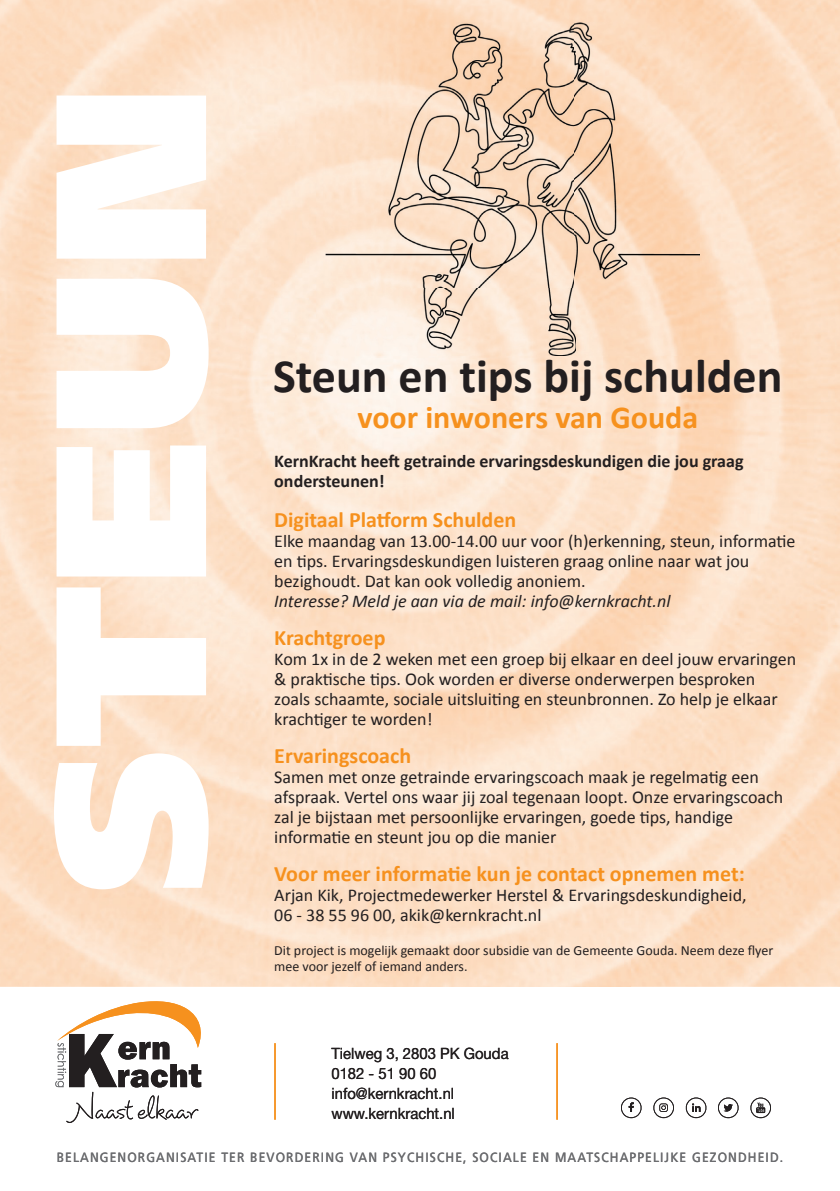
<style>
.page{position:relative;width:840px;height:1191px;background:#fff}
.page>*{position:absolute;margin:0;border:0;box-sizing:border-box;transform-origin:0 0}
.t1{font:900 214px "Frutiger LT Std";color:#fff}
.t2{font:700 48px "Calibri";color:#231f20}
.t3{font:700 32px "Calibri";color:#f6911e}
.t4{font:700 22px "Calibri";color:#f6911e}
.t5{font:18px/20px "Calibri";color:#231f20}
.t6{font:700 18px/20px "Calibri";color:#231f20}
.t7{font:italic 18px "Calibri";color:#231f20}
.t8{font:15.6px/19.8px "Helvetica Neue LT Std";color:#231f20;scale:.95 1}
.t9{font:14px/16px "Calibri";color:#231f20}
.t10{font:13.4px "Frutiger LT Std";letter-spacing:.09em;color:#6c6d70;scale:.9 1}
</style>
<div class="page">
<img style="left:630px;top:0;width:209px;height:986px">
<svg style="left:685px;top:1097px;width:22px;height:21px"></svg>
<svg style="left:653px;top:1097px;width:21px;height:21px"></svg>
<svg style="left:621px;top:1097px;width:21px;height:21px"></svg>
<svg style="left:750px;top:1097px;width:21px;height:21px"></svg>
<svg style="left:718px;top:1097px;width:21px;height:21px"></svg>
<svg style="left:55px;top:1001px;width:147px;height:122px"></svg>
<hr style="left:274px;top:1043px;width:1px;height:76px;background:#f6911e">
<hr style="left:556px;top:1043px;width:1px;height:76px;background:#f6911e">
<img style="left:325px;top:23px;width:374px;height:333px">
<h1 class="t1" style="left:0;top:894px;width:810px;rotate:-90deg">STEUN</h1>
<h2 class="t2" style="left:273px;top:346px;width:510px">Steun en tips bij schulden</h2>
<h3 class="t3" style="left:357px;top:397px;width:342px">voor inwoners van Gouda</h3>
<p class="t6" style="left:274px;top:450px;width:470px">KernKracht heeft getrainde ervaringsdeskundigen die jou graag ondersteunen!</p>
<p class="t4" style="left:274px;top:506px;width:243px">Digitaal Platform Schulden</p>
<p class="t5" style="left:274px;top:530px;width:522px">Elke maandag van 13.00-14.00 uur voor (h)erkenning, steun, informatie en tips. Ervaringsdeskundigen luisteren graag online naar wat jou bezighoudt. Dat kan ook volledig anoniem.</p>
<p class="t7" style="left:274px;top:590px;width:397px">Interesse? Meld je aan via de mail: info@kernkracht.nl</p>
<p class="t4" style="left:274px;top:624px;width:113px">Krachtgroep</p>
<p class="t5" style="left:274px;top:648px;width:523px">Kom 1x in de 2 weken met een groep bij elkaar en deel jouw ervaringen &amp; praktische tips. Ook worden er diverse onderwerpen besproken<br>zoals schaamte, sociale uitsluiting en steunbronnen. Zo help je elkaar krachtiger te worden!</p>
<p class="t4" style="left:274px;top:742px;width:138px">Ervaringscoach</p>
<p class="t5" style="left:274px;top:766px;width:510px">Samen met onze getrainde ervaringscoach maak je regelmatig een afspraak. Vertel ons waar jij zoal tegenaan loopt. Onze ervaringscoach zal je bijstaan met persoonlijke ervaringen, goede tips, handige informatie en steunt jou op die manier</p>
<p class="t4" style="left:274px;top:860px;width:472px">Voor meer informatie kun je contact opnemen met:</p>
<p class="t5" style="left:274px;top:884px;width:473px">Arjan Kik, Projectmedewerker Herstel &amp; Ervaringsdeskundigheid,<br>06 - 38 55 96 00, akik@kernkracht.nl</p>
<p class="t9" style="left:274px;top:942px;width:500px">Dit project is mogelijk gemaakt door subsidie van de Gemeente Gouda. Neem deze flyer mee voor jezelf of iemand anders.</p>
<p class="t8" style="left:331px;top:1043px;width:188px">Tielweg 3, 2803 PK Gouda<br>0182 - 51 90 60 info@kernkracht.nl www.kernkracht.nl</p>
<p class="t10" style="left:57px;top:1149px;width:808px">BELANGENORGANISATIE TER BEVORDERING VAN PSYCHISCHE, SOCIALE EN MAATSCHAPPELIJKE GEZONDHEID.</p>
</div>
